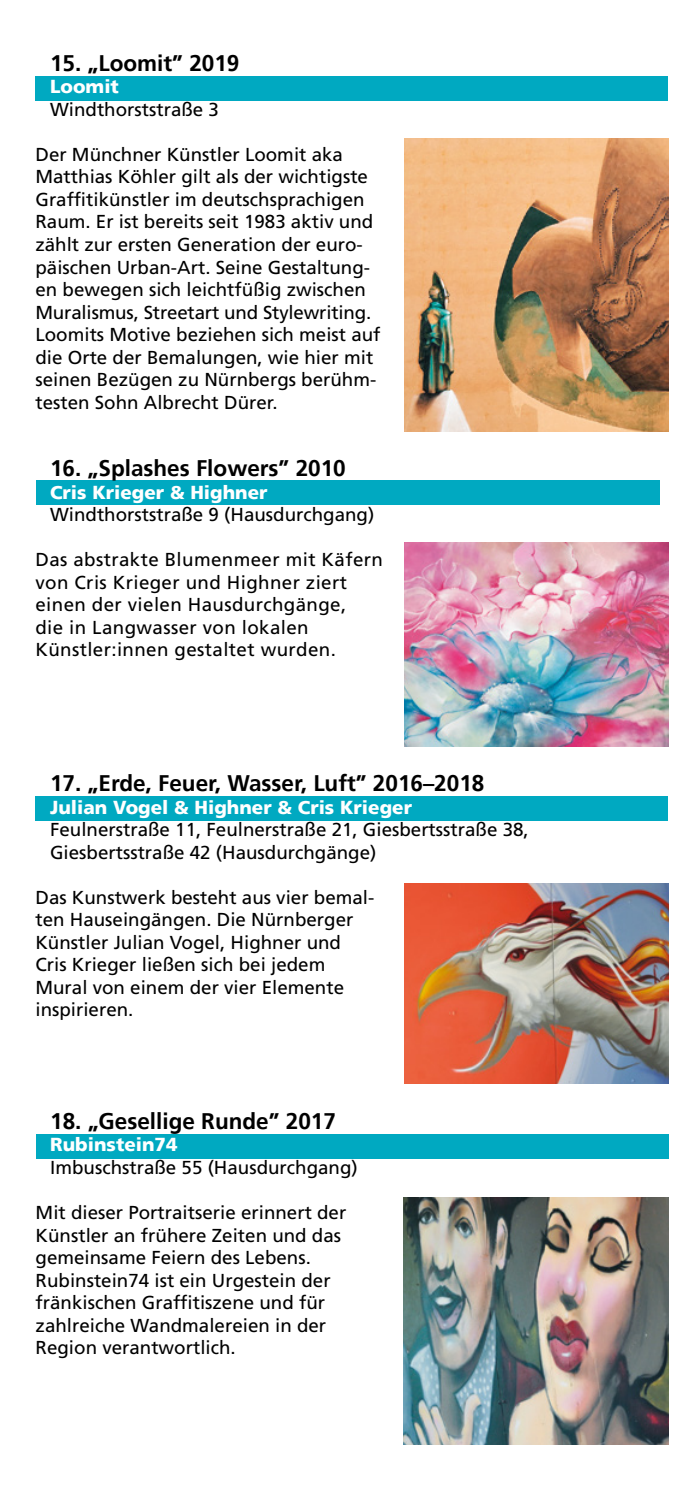
<style>
.page{position:relative;width:695px;height:1489px;background:#fff}
.page>*{position:absolute;margin:0;border:0;box-sizing:border-box;transform-origin:0 0}
.t1{font:700 22.5px "Frutiger";color:#000}
.t2{font:18.75px/22.5px "Frutiger";color:#000}
.t3{font:18.75px/22.5px "Frutiger";letter-spacing:.02em;color:#000}
.t4{font:900 18.75px "Frutiger";color:#fff}
</style>
<div class="page">
<div style="left:36px;top:480px;width:623px;height:25px;background:#00a9c1"></div>
<div style="left:36px;top:1134px;width:632px;height:24px;background:#00a9c1"></div>
<div style="left:36px;top:796px;width:632px;height:25px;background:#00a9c1"></div>
<img style="left:404px;top:543px;width:264px;height:203px">
<img style="left:404px;top:1197px;width:264px;height:246px">
<img style="left:404px;top:883px;width:264px;height:200px">
<div style="left:36px;top:76px;width:632px;height:25px;background:#00a9c1"></div>
<img style="left:404px;top:139px;width:264px;height:292px">
<p class="t1" style="left:50px;top:50px;width:191px">15. „Loomit” 2019</p>
<p class="t4" style="left:50px;top:75px;width:70px">Loomit</p>
<p class="t2" style="left:50px;top:98px;width:170px">Windthorststraße 3</p>
<p class="t2" style="left:35px;top:143px;width:346px">Der Münchner Künstler Loomit aka Matthias Köhler gilt als der wichtigste Graffitikünstler im deutschsprachigen Raum. Er ist bereits seit 1983 aktiv und zählt zur ersten Generation der euro&shy;päischen Urban-Art. Seine Gestaltung&shy;en bewegen sich leichtfüßig zwischen Muralismus, Streetart und Stylewriting.<br>Loomits Motive beziehen sich meist auf die Orte der Bemalungen, wie hier mit seinen Bezügen zu Nürnbergs berühm&shy;testen Sohn Albrecht Dürer.</p>
<p class="t1" style="left:50px;top:455px;width:297px">16. „Splashes Flowers” 2010</p>
<p class="t4" style="left:50px;top:480px;width:219px">Cris Krieger &amp; Highner</p>
<p class="t2" style="left:50px;top:503px;width:325px">Windthorststraße 9 (Hausdurchgang)</p>
<p class="t3" style="left:35px;top:548px;width:349px">Das abstrakte Blumenmeer mit Käfern von Cris Krieger und Highner ziert einen der vielen Hausdurchgänge,<br>die in Langwasser von lokalen Künstler:innen gestaltet wurden.</p>
<p class="t1" style="left:50px;top:770px;width:435px">17. „Erde, Feuer, Wasser, Luft” 2016–2018</p>
<p class="t4" style="left:50px;top:795px;width:363px">Julian Vogel &amp; Highner &amp; Cris Krieger</p>
<p class="t2" style="left:50px;top:818px;width:480px">Feulnerstraße 11, Feulnerstraße 21, Giesbertsstraße 38,<br>Giesbertsstraße 42 (Hausdurchgänge)</p>
<p class="t2" style="left:35px;top:885px;width:340px">Das Kunstwerk besteht aus vier bemal&shy;ten Hauseingängen. Die Nürnberger<br>Künstler Julian Vogel, Highner und<br>Cris Krieger ließen sich bei jedem<br>Mural von einem der vier Elemente inspirieren.</p>
<p class="t1" style="left:50px;top:1107px;width:287px">18. „Gesellige Runde” 2017</p>
<p class="t4" style="left:50px;top:1133px;width:129px">Rubinstein74</p>
<p class="t2" style="left:50px;top:1155px;width:309px">Imbuschstraße 55 (Hausdurchgang)</p>
<p class="t2" style="left:36px;top:1200px;width:312px">Mit dieser Portraitserie erinnert der Künstler an frühere Zeiten und das gemeinsame Feiern des Lebens.<br>Rubinstein74 ist ein Urgestein der fränkischen Graffitiszene und für zahlreiche Wandmalereien in der Region verantwortlich.</p>
</div>
